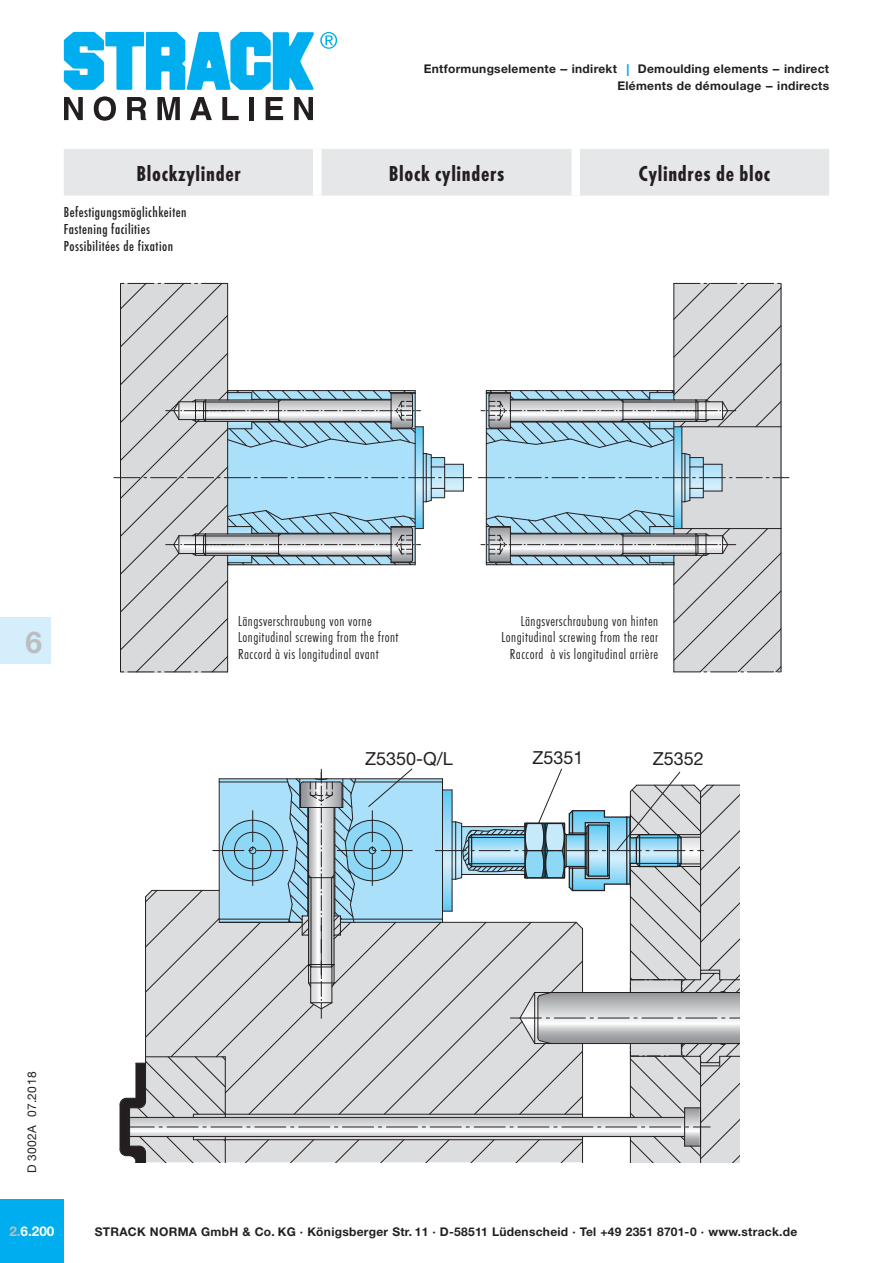
<style>
.page{position:relative;width:893px;height:1263px;background:#fff}
.page>*{position:absolute;margin:0;border:0;box-sizing:border-box;transform-origin:0 0}
.t1{font:700 30px "Helvetica Neue LT Std";color:#bcbdc0}
.t2{font:22.5px "Futura T Bol Con";letter-spacing:.03em;color:#231f20}
.t3{font:18px "Helvetica Neue LT Std";color:#231f20}
.áTabKopf_10_12_FutBd{font:15px "Futura T Lig Con";letter-spacing:.03em;color:#231f20}
.áTabKopf_10_12_FutBd-2{font:15px "Futura T Med Con";letter-spacing:.03em;color:#231f20}
.ZwischenŸberschrift{font:15px "Futura T Med Con";letter-spacing:.03em;color:#231f20}
.t4{font:700 13.5px "Helvetica Neue LT Std";color:#fff}
.t5{font:700 12px/16.5px "Helvetica Neue LT Std";letter-spacing:.025em;color:#231f20;text-align:right}
.t6{font:12px "Helvetica Neue LT Std";letter-spacing:.03em;color:#231f20}
.s1{font-weight:400;font-size:16.5px;color:#00aeef}
.s2{color:#bcbdc0}
</style>
<div class="page">
<svg style="left:64px;top:97px;width:19px;height:23px"></svg>
<svg style="left:94px;top:96px;width:22px;height:25px"></svg>
<svg style="left:127px;top:97px;width:19px;height:23px"></svg>
<svg style="left:157px;top:97px;width:23px;height:23px"></svg>
<svg style="left:190px;top:97px;width:22px;height:23px"></svg>
<svg style="left:222px;top:97px;width:17px;height:23px"></svg>
<div style="left:249px;top:97px;width:5px;height:23px;background:#231f20"></div>
<svg style="left:266px;top:97px;width:17px;height:23px"></svg>
<svg style="left:294px;top:97px;width:19px;height:23px"></svg>
<svg style="left:64px;top:32px;width:273px;height:58px"></svg>
<div style="left:0;top:617px;width:51px;height:46px;background:#d4effb"></div>
<div style="left:0;top:1199px;width:64px;height:64px;background:#00aeef"></div>
<div style="left:64px;top:149px;width:765px;height:47px;background:#e6e7e9"></div>
<div style="left:313px;top:149px;width:8px;height:47px;background:#fff"></div>
<div style="left:571px;top:149px;width:9px;height:47px;background:#fff"></div>
<svg style="left:113px;top:283px;width:358px;height:390px"></svg>
<svg style="left:478px;top:283px;width:311px;height:390px"></svg>
<svg style="left:119px;top:768px;width:621px;height:395px"></svg>
<p class="t5" style="left:424px;top:61px;width:407px">Entformungselemente -- indirekt <span class="s1">I</span> Demoulding elements -- indirect<br>Eléments de démoulage -- indirects</p>
<p class="t2" style="left:137px;top:160px;width:106px">Blockzylinder</p>
<p class="t2" style="left:389px;top:160px;width:117px">Block cylinders</p>
<p class="t2" style="left:638px;top:160px;width:133px">Cylindres de bloc</p>
<p class="ZwischenŸberschrift" style="left:64px;top:204px;width:124px">Befestigungsmöglichkeiten</p>
<p class="áTabKopf_10_12_FutBd-2" style="left:64px;top:221px;width:88px">Fastening facilities</p>
<p class="áTabKopf_10_12_FutBd-2" style="left:64px;top:237px;width:111px">Possibilitées de fixation</p>
<h1 class="t1" style="left:26px;top:623px;width:18px">6</h1>
<p class="t6" style="left:25px;top:1173px;width:103px;rotate:-90deg">D 3002A 07.2018</p>
<p class="áTabKopf_10_12_FutBd" style="left:238px;top:613px;width:135px">Längsverschraubung von vorne</p>
<p class="áTabKopf_10_12_FutBd" style="left:238px;top:629px;width:162px">Longitudinal screwing from the front</p>
<p class="áTabKopf_10_12_FutBd" style="left:238px;top:646px;width:142px">Raccord à vis longitudinal avant</p>
<p class="áTabKopf_10_12_FutBd" style="left:521px;top:613px;width:139px">Längsverschraubung von hinten</p>
<p class="áTabKopf_10_12_FutBd" style="left:502px;top:629px;width:158px">Longitudinal screwing from the rear</p>
<p class="áTabKopf_10_12_FutBd" style="left:510px;top:646px;width:150px">Raccord à vis longitudinal arrière</p>
<p class="t3" style="left:365px;top:747px;width:89px">Z5350-Q/L</p>
<p class="t3" style="left:532px;top:746px;width:53px">Z5351</p>
<p class="t3" style="left:653px;top:748px;width:53px">Z5352</p>
<p class="t4" style="left:9px;top:1222px;width:47px"><span class="s2">2.</span>6.200</p>
<p class="t5" style="left:95px;top:1223px;width:704px">STRACK NORMA GmbH &amp; Co. KG · Königsberger Str. 11 · D-58511 Lüdenscheid · Tel +49 2351 8701-0 · www.strack.de</p>
</div>
